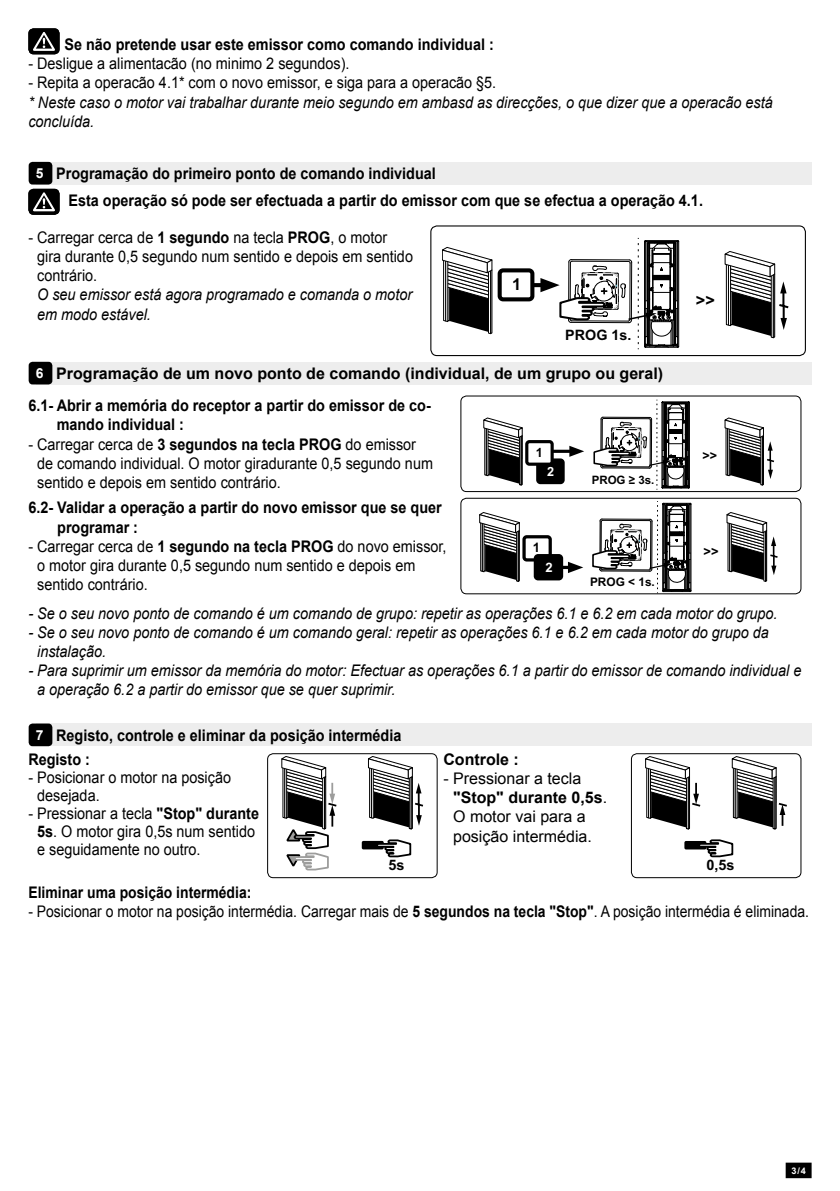
<style>
.page{position:relative;width:840px;height:1191px;background:#fff}
.page>*{position:absolute;margin:0;border:0;box-sizing:border-box;transform-origin:0 0}
.t1{font:700 16.2px "Arial";color:#000}
.t2{font:16px/19.2px "Arial";color:#000;scale:.9 1}
.t3{font:italic 16px/19.2px "Arial";color:#000;scale:.9 1}
.t4{font:700 16px/19.2px "Arial";color:#000;scale:.9 1}
.t5{font:16px "Arial";color:#000;scale:.87 1}
.t6{font:700 16px "Arial";color:#000}
.t7{font:16px/19.2px "Arial";color:#000}
.t8{font:700 16px "Arial";color:#000;scale:.87 1}
.t9{font:700 14.4px "Arial";color:#000}
.t10{font:700 13px "Arial";color:#000}
.t11{font:700 13px "Arial";color:#fff}
.t12{font:700 12.6px "Arial";color:#000}
.t13{font:700 12.6px "Arial";color:#fff}
.t14{font:700 11.8px "Arial";color:#000}
.t15{font:700 11.6px "Arial";color:#000}
.t16{font:700 9.2px "Arial";color:#fff}
.s1{font-size:13.8px;color:#fff}
.s2{font-weight:700}
</style>
<div class="page">
<div style="left:786px;top:1163px;width:24px;height:14px;background:#000"></div>
<div style="left:785px;top:1162px;width:26px;height:16px;border:2px solid #000"></div>
<svg style="left:28px;top:28px;width:32px;height:26px"></svg>
<svg style="left:28px;top:189px;width:32px;height:26px"></svg>
<div style="left:37px;top:162px;width:774px;height:22px;background:#ededed"></div>
<div style="left:29px;top:162px;width:23px;height:22px;background:#000;border-radius:4px"></div>
<div style="left:37px;top:362px;width:774px;height:22px;background:#ededed"></div>
<div style="left:29px;top:362px;width:23px;height:22px;background:#000;border-radius:4px"></div>
<div style="left:37px;top:723px;width:774px;height:23px;background:#ededed"></div>
<div style="left:29px;top:723px;width:23px;height:23px;background:#000;border-radius:4px"></div>
<svg style="left:534px;top:283px;width:6px;height:4px"></svg>
<svg style="left:442px;top:247px;width:51px;height:87px"></svg>
<svg style="left:724px;top:251px;width:64px;height:87px"></svg>
<div style="left:497px;top:268px;width:37px;height:33px;border:4px solid #000;border-radius:3px"></div>
<svg style="left:540px;top:238px;width:138px;height:111px"></svg>
<div style="left:430px;top:225px;width:375px;height:131px;border:1px solid #000;border-radius:6px"></div>
<div style="left:522px;top:535px;width:29px;height:26px;border:3px solid #000;border-radius:3px"></div>
<svg style="left:479px;top:512px;width:41px;height:69px"></svg>
<svg style="left:726px;top:512px;width:51px;height:69px"></svg>
<hr style="left:554px;top:566px;width:20px;height:3px;background:#000">
<svg style="left:567px;top:562px;width:16px;height:11px"></svg>
<div style="left:535px;top:555px;width:26px;height:24px;background:#000;border-radius:3px"></div>
<div style="left:533px;top:554px;width:30px;height:26px;border:3px solid #000;border-radius:3px"></div>
<svg style="left:592px;top:501px;width:98px;height:91px"></svg>
<div style="left:460px;top:498px;width:341px;height:96px;border:1px solid #000;border-radius:6px"></div>
<div style="left:537px;top:460px;width:25px;height:22px;background:#000;border-radius:3px"></div>
<div style="left:536px;top:458px;width:28px;height:26px;border:3px solid #000;border-radius:3px"></div>
<hr style="left:552px;top:450px;width:23px;height:3px;background:#000">
<svg style="left:569px;top:446px;width:15px;height:11px"></svg>
<div style="left:526px;top:441px;width:26px;height:23px;background:#fff;border-radius:3px"></div>
<div style="left:525px;top:440px;width:28px;height:26px;border:3px solid #000;border-radius:3px"></div>
<div style="left:519px;top:435px;width:2px;height:50px;border:1px solid #000"></div>
<div style="left:520px;top:435px;width:2px;height:50px;border:1px solid #000"></div>
<svg style="left:483px;top:417px;width:40px;height:67px"></svg>
<div style="left:761px;top:435px;width:2px;height:50px;border:1px solid #000"></div>
<svg style="left:724px;top:417px;width:49px;height:67px"></svg>
<svg style="left:593px;top:400px;width:96px;height:90px"></svg>
<div style="left:460px;top:395px;width:341px;height:97px;border:1px solid #000;border-radius:6px"></div>
<svg style="left:368px;top:756px;width:55px;height:73px"></svg>
<div style="left:362px;top:842px;width:20px;height:6px;background:#000"></div>
<div style="left:361px;top:841px;width:22px;height:8px;border:2px solid #000"></div>
<svg style="left:375px;top:839px;width:37px;height:19px"></svg>
<svg style="left:281px;top:756px;width:56px;height:115px"></svg>
<div style="left:267px;top:753px;width:170px;height:125px;border:1px solid #000;border-radius:6px"></div>
<svg style="left:645px;top:756px;width:56px;height:74px"></svg>
<svg style="left:731px;top:756px;width:55px;height:74px"></svg>
<div style="left:685px;top:842px;width:20px;height:6px;background:#000"></div>
<div style="left:684px;top:841px;width:22px;height:8px;border:2px solid #000"></div>
<svg style="left:696px;top:839px;width:37px;height:19px"></svg>
<div style="left:630px;top:753px;width:171px;height:125px;border:1px solid #000;border-radius:6px"></div>
<p class="t4" style="left:64px;top:35px;width:478px">Se não pretende usar este emissor como comando individual :</p>
<p class="t2" style="left:28px;top:54px;width:358px">- Desligue a alimentacão (no minimo 2 segundos).</p>
<p class="t2" style="left:28px;top:73px;width:521px">- Repita a operacão 4.1* com o novo emissor, e siga para a operacão §5.</p>
<p class="t3" style="left:28px;top:93px;width:828px">* Neste caso o motor vai trabalhar durante meio segundo em ambasd as direcções, o que dizer que a operacão está concluída.</p>
<p class="t4" style="left:36px;top:165px;width:446px"><span class="s1">5</span> Programação do primeiro ponto de comando individual</p>
<p class="t4" style="left:68px;top:191px;width:706px">Esta operação só pode ser efectuada a partir do emissor com que se efectua a operação 4.1.</p>
<p class="t2" style="left:37px;top:228px;width:419px;text-indent:-9px">- Carregar cerca de <span class="s2">1 segundo</span> na tecla <span class="s2">PROG</span>, o motor gira durante 0,5 segundo num sentido e depois em sentido contrário.</p>
<p class="t3" style="left:37px;top:285px;width:418px">O seu emissor está agora programado e comanda o motor em modo estável.</p>
<p class="t1" style="left:695px;top:289px;width:21px">&gt;&gt;</p>
<p class="t1" style="left:512px;top:273px;width:11px">1</p>
<p class="t9" style="left:565px;top:325px;width:67px">PROG 1s.</p>
<p class="t6" style="left:36px;top:363px;width:628px"><span class="s1">6</span> Programação de um novo ponto de comando (individual, de um grupo ou geral)</p>
<p class="t4" style="left:57px;top:396px;width:417px;text-indent:-28px">6.1- Abrir a memória do receptor a partir do emissor de co&shy;mando individual :</p>
<p class="t2" style="left:37px;top:434px;width:441px;text-indent:-9px">- Carregar cerca de <span class="s2">3 segundos na tecla PROG</span> do emissor de comando individual. O motor giradurante 0,5 segundo num sentido e depois em sentido contrário.</p>
<p class="t4" style="left:57px;top:499px;width:428px;text-indent:-29px">6.2- Validar a operação a partir do novo emissor que se quer programar :</p>
<p class="t2" style="left:37px;top:537px;width:456px;text-indent:-9px">- Carregar cerca de <span class="s2">1 segundo na tecla PROG</span> do novo emissor, o motor gira durante 0,5 segundo num sentido e depois em sentido contrário.</p>
<p class="t12" style="left:535px;top:444px;width:9px">1</p>
<p class="t13" style="left:547px;top:463px;width:9px">2</p>
<p class="t10" style="left:532px;top:538px;width:9px">1</p>
<p class="t11" style="left:545px;top:559px;width:9px">2</p>
<p class="t15" style="left:591px;top:472px;width:64px">PROG ≥ 3s.</p>
<p class="t14" style="left:589px;top:573px;width:66px">PROG &lt; 1s.</p>
<p class="t12" style="left:702px;top:447px;width:16px">&gt;&gt;</p>
<p class="t10" style="left:703px;top:542px;width:17px">&gt;&gt;</p>
<p class="t3" style="left:28px;top:603px;width:833px">- Se o seu novo ponto de comando é um comando de grupo: repetir as operações 6.1 e 6.2 em cada motor do grupo.</p>
<p class="t3" style="left:37px;top:623px;width:813px;text-indent:-9px">- Se o seu novo ponto de comando é um comando geral: repetir as operações 6.1 e 6.2 em cada motor do grupo da instalação.</p>
<p class="t3" style="left:37px;top:661px;width:850px;text-indent:-9px">- Para suprimir um emissor da memória do motor: Efectuar as operações 6.1 a partir do emissor de comando individual e a operação 6.2 a partir do emissor que se quer suprimir.</p>
<p class="t4" style="left:36px;top:726px;width:407px"><span class="s1">7</span> Registo, controle e eliminar da posição intermédia</p>
<p class="t4" style="left:28px;top:750px;width:70px">Registo :</p>
<p class="t2" style="left:37px;top:768px;width:217px;line-height:18px;text-indent:-9px">- Posicionar o motor na posição desejada.</p>
<p class="t2" style="left:37px;top:804px;width:248px;line-height:18px;text-indent:-9px">- Pressionar a tecla <span class="s2">"Stop" durante<br>5s</span>. O motor gira 0,5s num sentido e seguidamente no outro.</p>
<p class="t9" style="left:388px;top:855px;width:18px">5s</p>
<p class="t6" style="left:443px;top:748px;width:77px">Controle :</p>
<p class="t7" style="left:453px;top:769px;width:155px;text-indent:-10px">- Pressionar a tecla <span class="s2">"Stop" durante 0,5s</span>.<br>O motor vai para a posição intermédia.</p>
<p class="t9" style="left:706px;top:855px;width:30px">0,5s</p>
<p class="t8" style="left:28px;top:881px;width:258px">Eliminar uma posição intermédia:</p>
<p class="t5" style="left:28px;top:900px;width:898px">- Posicionar o motor na posição intermédia. Carregar mais de <span class="s2">5 segundos na tecla "Stop"</span>. A posição intermédia é eliminada.</p>
<p class="t16" style="left:790px;top:1165px;width:16px">3/4</p>
</div>
